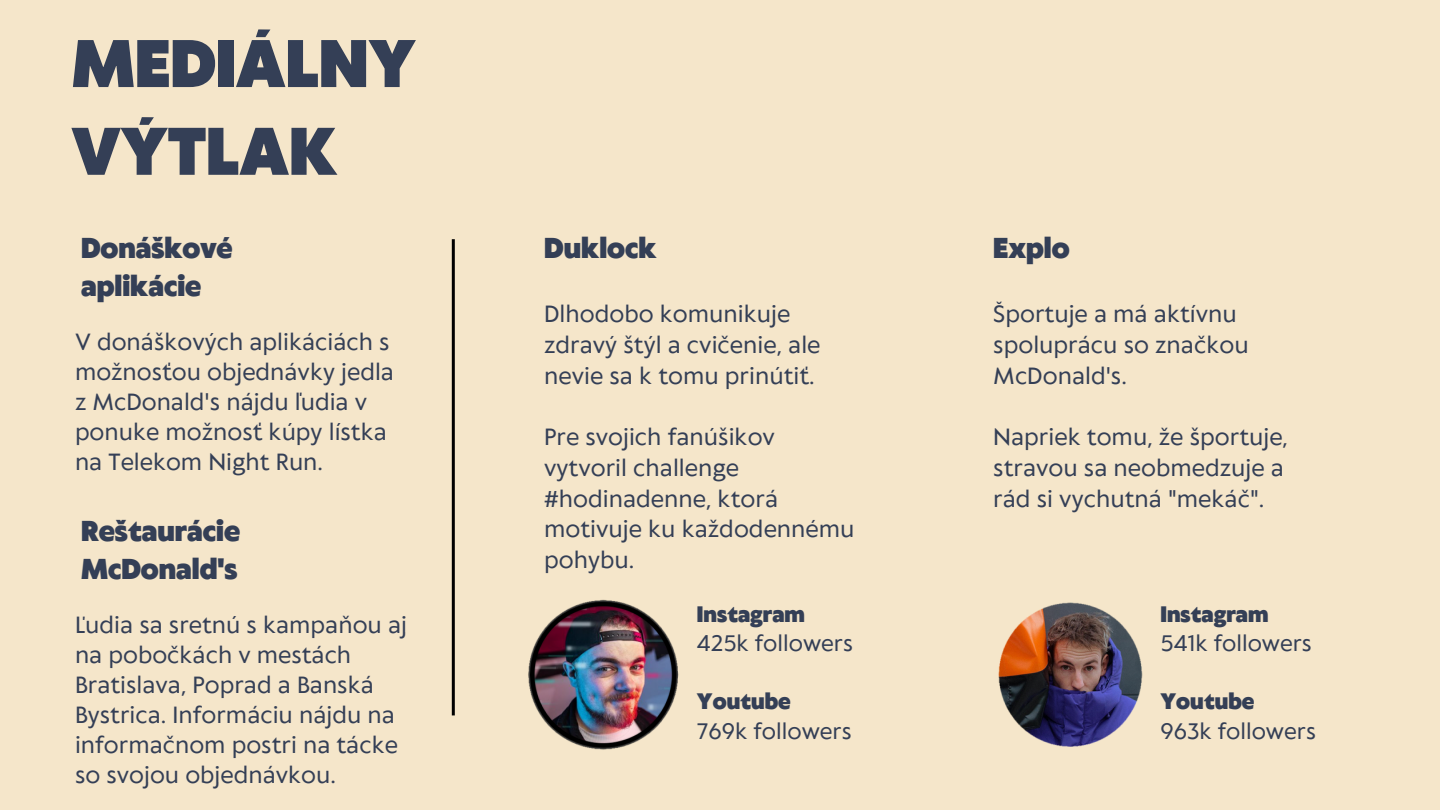
<style>
.page{position:relative;width:1440px;height:810px;background:#f5e6ca}
.page>*{position:absolute;margin:0;border:0;box-sizing:border-box;transform-origin:0 0}
.t1{font:900 63px/87.8px "Klein Text";color:#343f56}
.t2{font:900 27px/37.5px "Klein Text";color:#343f56}
.t3{font:22px/30.8px "Klein Text";color:#343f56}
.t4{font:21px "Klein Text";color:#343f56}
.t5{font:900 21px "Klein Text";color:#343f56}
</style>
<div class="page">
<hr style="left:452px;top:239px;width:3px;height:476px;background:#000">
<img style="left:528px;top:599px;width:151px;height:151px">
<img style="left:998px;top:602px;width:145px;height:145px">
<h1 class="t1" style="left:72px;top:25px;width:346px">MEDIÁLNY<br>VÝTLAK</h1>
<p class="t2" style="left:81px;top:232px;width:153px">Donáškové aplikácie</p>
<p class="t2" style="left:544px;top:232px;width:114px">Duklock</p>
<p class="t3" style="left:544px;top:300px;width:278px">Dlhodobo komunikuje zdravý štýl a cvičenie, ale nevie sa k tomu prinútiť.</p>
<p class="t3" style="left:544px;top:423px;width:312px">Pre svojich fanúšikov vytvoril challenge #hodinadenne, ktorá motivuje ku každodennému pohybu.</p>
<p class="t3" style="left:75px;top:329px;width:321px;line-height:30px">V donáškových aplikáciách s možnosťou objednávky jedla z McDonald's nájdu ľudia v ponuke možnosť kúpy lístka na Telekom Night Run.</p>
<p class="t2" style="left:81px;top:515px;width:161px">Reštaurácie<br>McDonald's</p>
<p class="t3" style="left:75px;top:612px;width:334px;line-height:30px">Ľudia sa sretnú s kampaňou aj na pobočkách v mestách<br>Bratislava, Poprad a Banská<br>Bystrica. Informáciu nájdu na informačnom postri na tácke so svojou objednávkou.</p>
<p class="t5" style="left:697px;top:603px;width:110px">Instagram</p>
<p class="t4" style="left:697px;top:632px;width:158px">425k followers</p>
<p class="t5" style="left:697px;top:691px;width:95px">Youtube</p>
<p class="t4" style="left:697px;top:720px;width:156px">769k followers</p>
<p class="t2" style="left:993px;top:232px;width:78px">Explo</p>
<p class="t3" style="left:993px;top:300px;width:257px">Športuje a má aktívnu spoluprácu so značkou<br>McDonald's.</p>
<p class="t3" style="left:993px;top:423px;width:296px">Napriek tomu, že športuje, stravou sa neobmedzuje a rád si vychutná "mekáč".</p>
<p class="t5" style="left:1161px;top:603px;width:110px">Instagram</p>
<p class="t4" style="left:1161px;top:632px;width:153px">541k followers</p>
<p class="t5" style="left:1161px;top:691px;width:95px">Youtube</p>
<p class="t4" style="left:1161px;top:720px;width:157px">963k followers</p>
</div>
